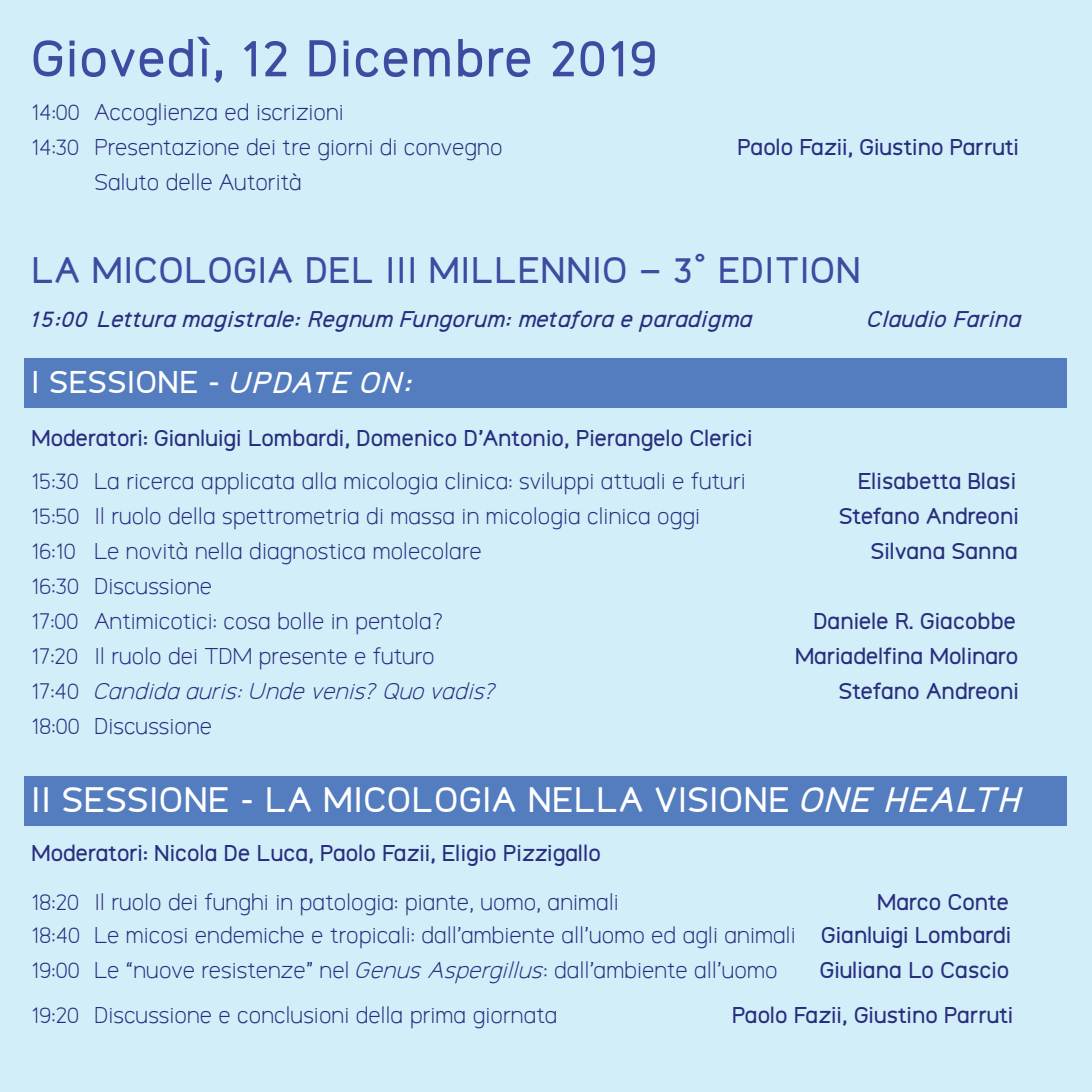
<style>
.page{position:relative;width:1092px;height:1092px;background:#fff}
.page>*{position:absolute;margin:0;border:0;box-sizing:border-box;transform-origin:0 0}
.t1{font:700 51.8px "Logico Sans";letter-spacing:.025em;color:#3e4ba0}
.t2{font:700 36.75px "Logico Sans";letter-spacing:.025em;color:#3e4ba0}
.t3{font:700 35.18px "Logico Sans";letter-spacing:.025em;color:#fff}
.t4{font:700 31.32px "Logico Sans";letter-spacing:.025em;color:#fff}
.t5{font:italic 700 23.62px "Logico Sans";color:#292d7e}
.t6{font:300 22.75px/35px "Logico Sans";color:#292d7e}
.t7{font:700 22.75px "Logico Sans";color:#292d7e}
.t8{font:italic 300 22.75px "Logico Sans";color:#292d7e}
.s1{font-style:italic}
.s2{font-style:normal}
.s3{font-style:italic;font-size:36.75px}
.s4{font-weight:700}
</style>
<div class="page">
<div style="left:0;top:0;width:1091px;height:1091px;background:#d2eef9"></div>
<div style="left:25px;top:775px;width:1041px;height:50px;background:#537dbf"></div>
<div style="left:25px;top:358px;width:1041px;height:50px;background:#537dbf"></div>
<h1 class="t1" style="left:31px;top:28px;width:628px">Giovedì, 12 Dicembre 2019</h1>
<p class="t6" style="left:31px;top:96px;width:472px">14:00 Accoglienza ed iscrizioni<br>14:30 Presentazione dei tre giorni di convegno</p>
<p class="t6" style="left:94px;top:166px;width:209px">Saluto delle Autorità</p>
<p class="t7" style="left:737px;top:134px;width:283px">Paolo Fazii, Giustino Parruti</p>
<h2 class="t2" style="left:31px;top:248px;width:830px">LA MICOLOGIA DEL III MILLENNIO – 3° EDITION</h2>
<p class="t5" style="left:31px;top:306px;width:722px">15:00 Lettura magistrale: Regnum Fungorum: metafora e paradigma</p>
<p class="t5" style="left:867px;top:306px;width:155px">Claudio Farina</p>
<h3 class="t4" style="left:31px;top:364px;width:383px">I SESSIONE - <span class="s1">UPDATE ON:</span></h3>
<p class="t7" style="left:31px;top:424px;width:722px">Moderatori: Gianluigi Lombardi, Domenico D’Antonio, Pierangelo Clerici</p>
<p class="t6" style="left:31px;top:464px;width:715px">15:30 La ricerca applicata alla micologia clinica: sviluppi attuali e futuri</p>
<p class="t7" style="left:858px;top:467px;width:159px">Elisabetta Blasi</p>
<p class="t6" style="left:31px;top:499px;width:670px">15:50 Il ruolo della spettrometria di massa in micologia clinica oggi</p>
<p class="t7" style="left:839px;top:502px;width:181px">Stefano Andreoni</p>
<p class="t6" style="left:31px;top:534px;width:451px">16:10 Le novità nella diagnostica molecolare</p>
<p class="t7" style="left:870px;top:537px;width:148px">Silvana Sanna</p>
<p class="t6" style="left:31px;top:569px;width:413px">16:30 Discussione<br>17:00 Antimicotici: cosa bolle in pentola?</p>
<p class="t7" style="left:813px;top:607px;width:204px">Daniele R. Giacobbe</p>
<p class="t6" style="left:31px;top:639px;width:405px">17:20 Il ruolo dei TDM presente e futuro</p>
<p class="t7" style="left:795px;top:642px;width:225px">Mariadelfina Molinaro</p>
<p class="t8" style="left:31px;top:678px;width:467px"><span class="s2">17:40</span> Candida auris: Unde venis? Quo vadis?</p>
<p class="t7" style="left:838px;top:677px;width:181px">Stefano Andreoni</p>
<p class="t6" style="left:31px;top:709px;width:182px">18:00 Discussione</p>
<h3 class="t3" style="left:31px;top:779px;width:992px">II SESSIONE - LA MICOLOGIA NELLA VISIONE <span class="s3">ONE HEALTH</span></h3>
<p class="t7" style="left:31px;top:839px;width:571px">Moderatori: Nicola De Luca, Paolo Fazii, Eligio Pizzigallo</p>
<p class="t6" style="left:31px;top:885px;width:589px">18:20 Il ruolo dei funghi in patologia: piante, uomo, animali</p>
<p class="t6" style="left:31px;top:886px;width:981px;line-height:32.7px;text-align:right"><span class="s4">Marco Conte<br></span>18:40 Le micosi endemiche e tropicali: dall’ambiente all’uomo ed agli animali <span class="s4">Gianluigi Lombardi</span></p>
<p class="t6" style="left:31px;top:952px;width:747px">19:00 Le “nuove resistenze” nel <span class="s1">Genus Aspergillus</span>: dall’ambiente all’uomo</p>
<p class="t7" style="left:819px;top:956px;width:191px">Giuliana Lo Cascio</p>
<p class="t6" style="left:31px;top:998px;width:528px">19:20 Discussione e conclusioni della prima giornata</p>
<p class="t7" style="left:732px;top:1001px;width:283px">Paolo Fazii, Giustino Parruti</p>
</div>
